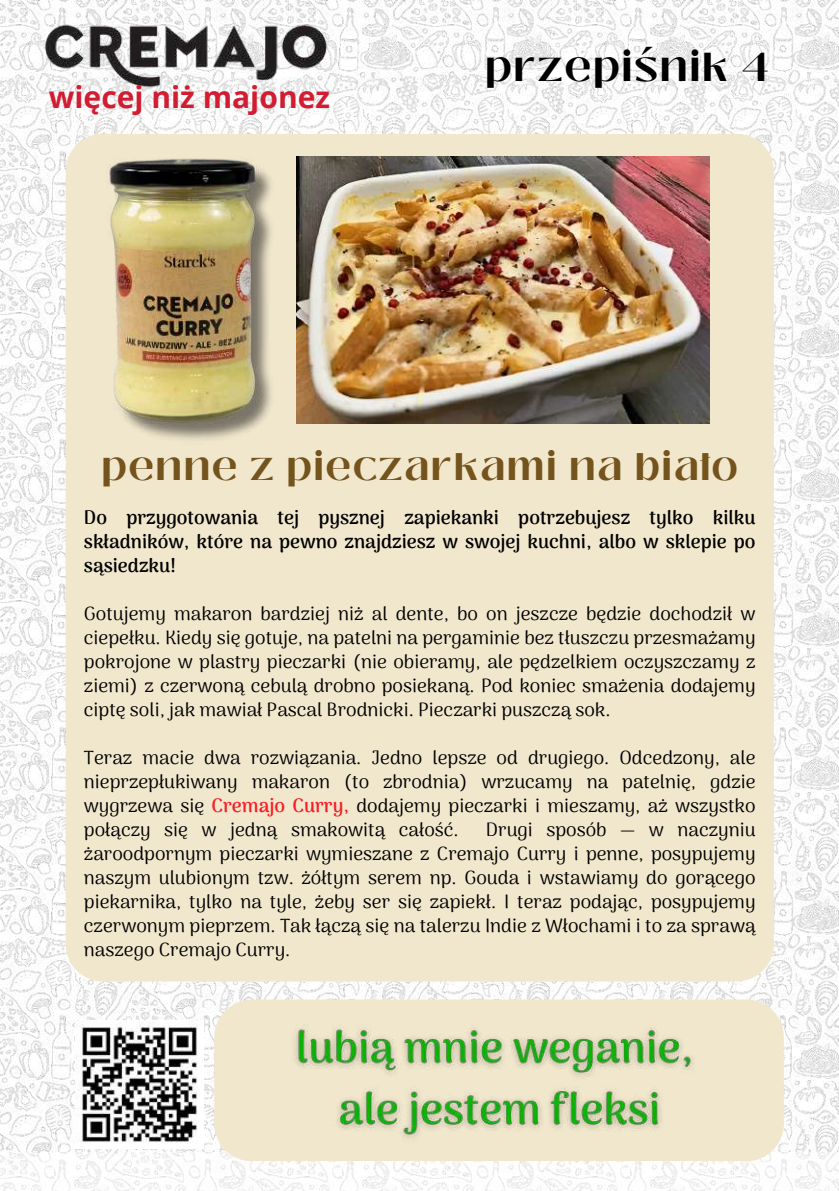
<style>
.page{position:relative;width:839px;height:1191px;background:#fff}
.page>*{position:absolute;margin:0;border:0;box-sizing:border-box;transform-origin:0 0}
.t1{font:700 40.4px "Black Mango";letter-spacing:.055em;color:#000}
.t2{font:700 38.4px "Black Mango";letter-spacing:.055em;color:#74531c}
.t3{font:700 30px "Open Sans";color:#d21c31}
.t4{font:19.2px/24px "Arima Madurai";color:#000;text-align:justify}
.t5{font:700 19.2px/24px "Arima Madurai";color:#000;text-align:justify}
.s1{font-weight:700;color:#fa1c25}
</style>
<div class="page">
<img style="left:0;top:0;width:838px;height:1191px">
<img style="left:42px;top:15px;width:294px;height:80px">
<div style="left:66px;top:134px;width:707px;height:848px;background:#f1e7cd;border-radius:38px"></div>
<img style="left:76px;top:1021px;width:127px;height:127px">
<div style="left:214px;top:1000px;width:569px;height:161px;background:#f1e7cd;border-radius:37px"></div>
<img style="left:84px;top:134px;width:188px;height:306px">
<img style="left:296px;top:157px;width:413px;height:267px">
<img style="left:294px;top:1025px;width:400px;height:113px">
<h3 class="t3" style="left:49px;top:76px;width:283px">więcej niż majonez</h3>
<h1 class="t1" style="left:485px;top:37px;width:285px">przepiśnik 4</h1>
<h2 class="t2" style="left:102px;top:437px;width:637px">penne z pieczarkami na biało</h2>
<p class="t5" style="left:84px;top:505px;width:673px">Do przygotowania tej pysznej zapiekanki potrzebujesz tylko kilku składników, które na pewno znajdziesz w swojej kuchni, albo w sklepie po sąsiedzku!</p>
<p class="t4" style="left:84px;top:601px;width:673px">Gotujemy makaron bardziej niż al dente, bo on jeszcze będzie dochodził w ciepełku. Kiedy się gotuje, na patelni na pergaminie bez tłuszczu przesmażamy pokrojone w plastry pieczarki (nie obieramy, ale pędzelkiem oczyszczamy z ziemi) z czerwoną cebulą drobno posiekaną. Pod koniec smażenia dodajemy ciptę soli, jak mawiał Pascal Brodnicki. Pieczarki puszczą sok.</p>
<p class="t4" style="left:84px;top:745px;width:673px">Teraz macie dwa rozwiązania. Jedno lepsze od drugiego. Odcedzony, ale nieprzepłukiwany makaron (to zbrodnia) wrzucamy na patelnię, gdzie wygrzewa się <span class="s1">Cremajo Curry,</span> dodajemy pieczarki i mieszamy, aż wszystko połączy się w jedną smakowitą całość.</p>
<p class="t4" style="left:84px;top:817px;width:673px;text-indent:402px">Drugi sposób — w naczyniu żaroodpornym pieczarki wymieszane z Cremajo Curry i penne, posypujemy naszym ulubionym tzw. żółtym serem np. Gouda i wstawiamy do gorącego piekarnika, tylko na tyle, żeby ser się zapiekł. I teraz podając, posypujemy czerwonym pieprzem. Tak łączą się na talerzu Indie z Włochami i to za sprawą naszego Cremajo Curry.</p>
</div>
